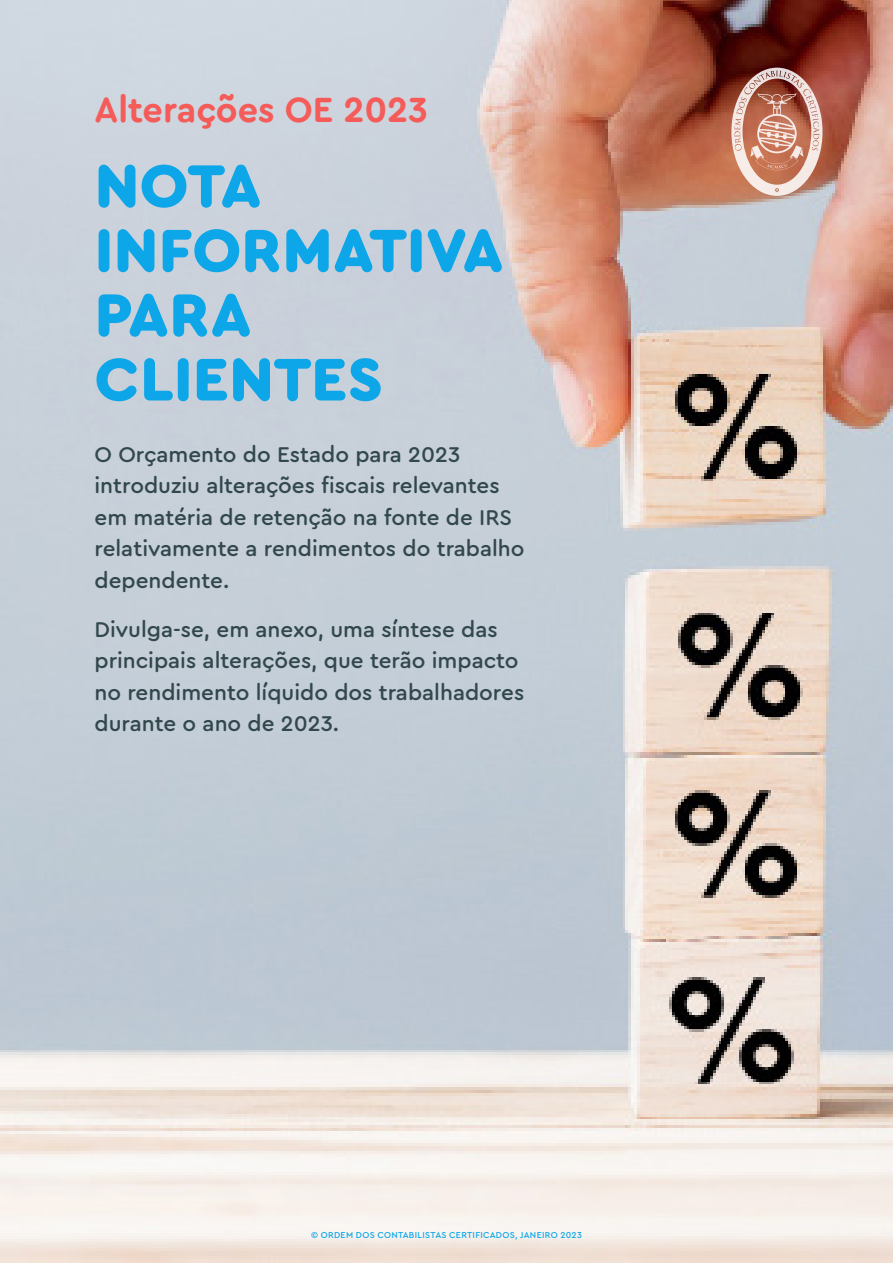
<style>
.page{position:relative;width:893px;height:1263px;background:#fff}
.page>*{position:absolute;margin:0;border:0;box-sizing:border-box;transform-origin:0 0}
.t1{font:900 63px "Cera Round Pro";color:#0da6e8}
.t2{font:700 36px "Cera Round Pro";color:#f55c59}
.texto{font:500 22.5px/31.5px "Cera Round Pro";color:#32484d}
.TIT2{font:500 9px "Cera Pro";letter-spacing:.03em;color:#0da6e8}
</style>
<div class="page">
<img style="left:0;top:0;width:893px;height:1263px">
<svg style="left:731px;top:68px;width:91px;height:128px;background:#c58e7d"></svg>
<p class="t2" style="left:94px;top:85px;width:335px">Alterações OE 2023</p>
<p class="t1" style="left:94px;top:141px;width:169px">NOTA</p>
<p class="t1" style="left:94px;top:206px;width:411px">INFORMATIVA</p>
<p class="t1" style="left:94px;top:270px;width:159px">PARA</p>
<p class="t1" style="left:94px;top:335px;width:290px">CLIENTES</p>
<p class="texto" style="left:94px;top:437px;width:432px">O Orçamento do Estado para 2023 introduziu alterações fiscais relevantes em matéria de retenção na fonte de IRS relativamente a rendimentos do trabalho dependente.</p>
<p class="texto" style="left:94px;top:612px;width:431px">Divulga-se, em anexo, uma síntese das principais alterações, que terão impacto no rendimento líquido dos trabalhadores durante o ano de 2023.</p>
<p class="TIT2" style="left:311px;top:1229px;width:272px">© ORDEM DOS CONTABILISTAS CERTIFICADOS, JANEIRO 2023</p>
</div>
